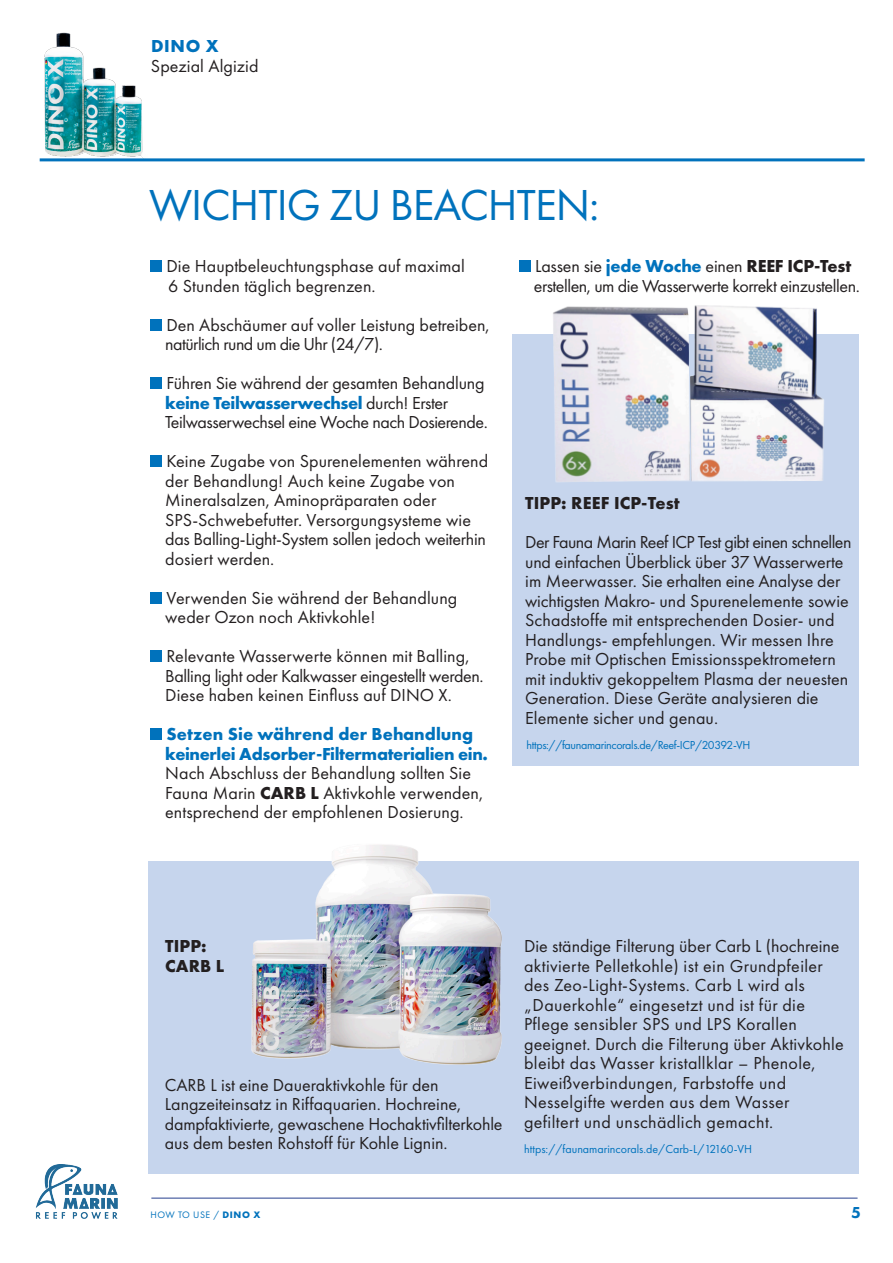
<style>
.page{position:relative;width:893px;height:1263px;background:#fff}
.page>*{position:absolute;margin:0;border:0;box-sizing:border-box;transform-origin:0 0}
.t1{font:45px "Futura PT";letter-spacing:-.02em;color:#0072bc}
.t2{font:18px/19.5px "Futura PT";letter-spacing:.005em;color:#231f20}
.t3{font:18px "Futura PT";letter-spacing:-.025em;color:#231f20}
.t4{font:700 18px/19.5px "Futura PT";letter-spacing:-.02em;color:#0072bc}
.t5{font:18px "Futura PT";letter-spacing:-.03em;color:#231f20}
.t6{font:700 18px "Futura PT";letter-spacing:.005em;color:#231f20}
.t7{font:800 16.5px "Futura PT";color:#0072bc}
.t8{font:12px "Futura PT";letter-spacing:-.03em;color:#0072bc}
.t9{font:12px "Futura PT";color:#0072bc}
.t10{font:9.75px "Futura PT";letter-spacing:.05em;color:#0072bc}
.s1{font-weight:700;color:#0072bc}
.s2{font-weight:700}
</style>
<div class="page">
<hr style="left:151px;top:1198px;width:706px;height:1px;background:#253f8e">
<img style="left:36px;top:1164px;width:82px;height:55px">
<div style="left:150px;top:260px;width:12px;height:12px;background:#0072bc"></div>
<div style="left:150px;top:319px;width:12px;height:12px;background:#0072bc"></div>
<div style="left:150px;top:377px;width:12px;height:12px;background:#0072bc"></div>
<div style="left:150px;top:455px;width:12px;height:12px;background:#0072bc"></div>
<div style="left:150px;top:592px;width:12px;height:12px;background:#0072bc"></div>
<div style="left:150px;top:650px;width:12px;height:12px;background:#0072bc"></div>
<div style="left:150px;top:728px;width:12px;height:12px;background:#0072bc"></div>
<div style="left:149px;top:861px;width:710px;height:313px;background:#c6d5ed"></div>
<img style="left:251px;top:844px;width:251px;height:221px">
<div style="left:519px;top:260px;width:12px;height:12px;background:#0072bc"></div>
<div style="left:512px;top:334px;width:347px;height:431px;background:#c6d5ed"></div>
<img style="left:691px;top:305px;width:133px;height:177px">
<img style="left:553px;top:306px;width:138px;height:176px">
<img style="left:43px;top:32px;width:106px;height:130px">
<hr style="left:40px;top:158px;width:825px;height:3px;background:#0072bc">
<p class="t4" style="left:151px;top:36px;width:69px">DINO X</p>
<p class="t2" style="left:151px;top:56px;width:109px">Spezial Algizid</p>
<p class="t1" style="left:149px;top:178px;width:452px">WICHTIG ZU BEACHTEN:</p>
<p class="t2" style="left:167px;top:256px;width:300px">Die Hauptbeleuchtungsphase auf maximal<br>6 Stunden täglich begrenzen.</p>
<p class="t2" style="left:167px;top:315px;width:325px">Den Abschäumer auf voller Leistung betreiben,</p>
<p class="t5" style="left:165px;top:333px;width:219px">natürlich rund um die Uhr (24/7).</p>
<p class="t2" style="left:165px;top:373px;width:321px">Führen Sie während der gesamten Behandlung <span class="s1">keine Teilwasserwechsel</span> durch! Erster</p>
<p class="t3" style="left:165px;top:411px;width:324px">Teilwasserwechsel eine Woche nach Dosierende.</p>
<p class="t2" style="left:165px;top:451px;width:325px">Keine Zugabe von Spurenelementen während der Behandlung! Auch keine Zugabe von<br>Mineralsalzen, Aminopräparaten oder</p>
<p class="t2" style="left:165px;top:510px;width:322px">SPS-Schwebefutter. Versorgungsysteme wie das Balling-Light-System sollen jedoch weiterhin dosiert werden.</p>
<p class="t2" style="left:165px;top:588px;width:294px">Verwenden Sie während der Behandlung weder Ozon noch Aktivkohle!</p>
<p class="t2" style="left:165px;top:646px;width:320px">Relevante Wasserwerte können mit Balling,<br>Balling light oder Kalkwasser eingestellt werden.<br>Diese haben keinen Einfluss auf DINO X.</p>
<p class="t4" style="left:165px;top:724px;width:324px">Setzen Sie während der Behandlung keinerlei Adsorber-Filtermaterialien ein.</p>
<p class="t2" style="left:165px;top:763px;width:307px">Nach Abschluss der Behandlung sollten Sie</p>
<p class="t2" style="left:165px;top:783px;width:320px">Fauna Marin <span class="s2">CARB L</span> Aktivkohle verwenden,</p>
<p class="t2" style="left:165px;top:802px;width:300px">entsprechend der empfohlenen Dosierung.</p>
<p class="t2" style="left:535px;top:256px;width:318px">Lassen sie <span class="s1">jede Woche</span> einen <span class="s2">REEF ICP-Test</span></p>
<p class="t3" style="left:534px;top:275px;width:327px">erstellen, um die Wasserwerte korrekt einzustellen.</p>
<p class="t6" style="left:525px;top:491px;width:156px">TIPP: REEF ICP-Test</p>
<p class="t2" style="left:525px;top:532px;width:328px">Der Fauna Marin Reef ICP Test gibt einen schnellen und einfachen Überblick über 37 Wasserwerte im Meerwasser. Sie erhalten eine Analyse der wichtigsten Makro- und Spurenelemente sowie Schadstoffe mit entsprechenden Dosier- und Handlungs- empfehlungen. Wir messen Ihre Probe mit Optischen Emissionsspektrometern</p>
<p class="t2" style="left:525px;top:669px;width:325px">mit induktiv gekoppeltem Plasma der neuesten</p>
<p class="t2" style="left:525px;top:688px;width:295px">Generation. Diese Geräte analysieren die</p>
<p class="t2" style="left:525px;top:708px;width:194px">Elemente sicher und genau.</p>
<p class="t8" style="left:526px;top:738px;width:225px">https://faunamarincorals.de/Reef-ICP/20392-VH</p>
<p class="t6" style="left:165px;top:935px;width:43px">TIPP:</p>
<p class="t6" style="left:165px;top:954px;width:60px">CARB L</p>
<p class="t2" style="left:165px;top:1075px;width:275px">CARB L ist eine Daueraktivkohle für den</p>
<p class="t2" style="left:165px;top:1094px;width:339px">Langzeiteinsatz in Riffaquarien. Hochreine, dampfaktivierte, gewaschene Hochaktivfilterkohle aus dem besten Rohstoff für Kohle Lignin.</p>
<p class="t2" style="left:524px;top:936px;width:317px">Die ständige Filterung über Carb L (hochreine aktivierte Pelletkohle) ist ein Grundpfeiler</p>
<p class="t2" style="left:524px;top:975px;width:282px">des Zeo-Light-Systems. Carb L wird als</p>
<p class="t2" style="left:524px;top:995px;width:282px">„Dauerkohle“ eingesetzt und ist für die</p>
<p class="t2" style="left:524px;top:1014px;width:274px">Pflege sensibler SPS und LPS Korallen</p>
<p class="t2" style="left:524px;top:1034px;width:321px">geeignet. Durch die Filterung über Aktivkohle bleibt das Wasser kristallklar – Phenole,</p>
<p class="t2" style="left:524px;top:1073px;width:264px">Eiweißverbindungen, Farbstoffe und</p>
<p class="t2" style="left:524px;top:1092px;width:267px">Nesselgifte werden aus dem Wasser</p>
<p class="t2" style="left:524px;top:1112px;width:251px">gefiltert und unschädlich gemacht.</p>
<p class="t9" style="left:524px;top:1142px;width:229px">https://faunamarincorals.de/Carb-L/12160-VH</p>
<p class="t10" style="left:150px;top:1209px;width:111px">HOW TO USE / <span class="s2">DINO X</span></p>
<p class="t7" style="left:851px;top:1202px;width:11px">5</p>
</div>
